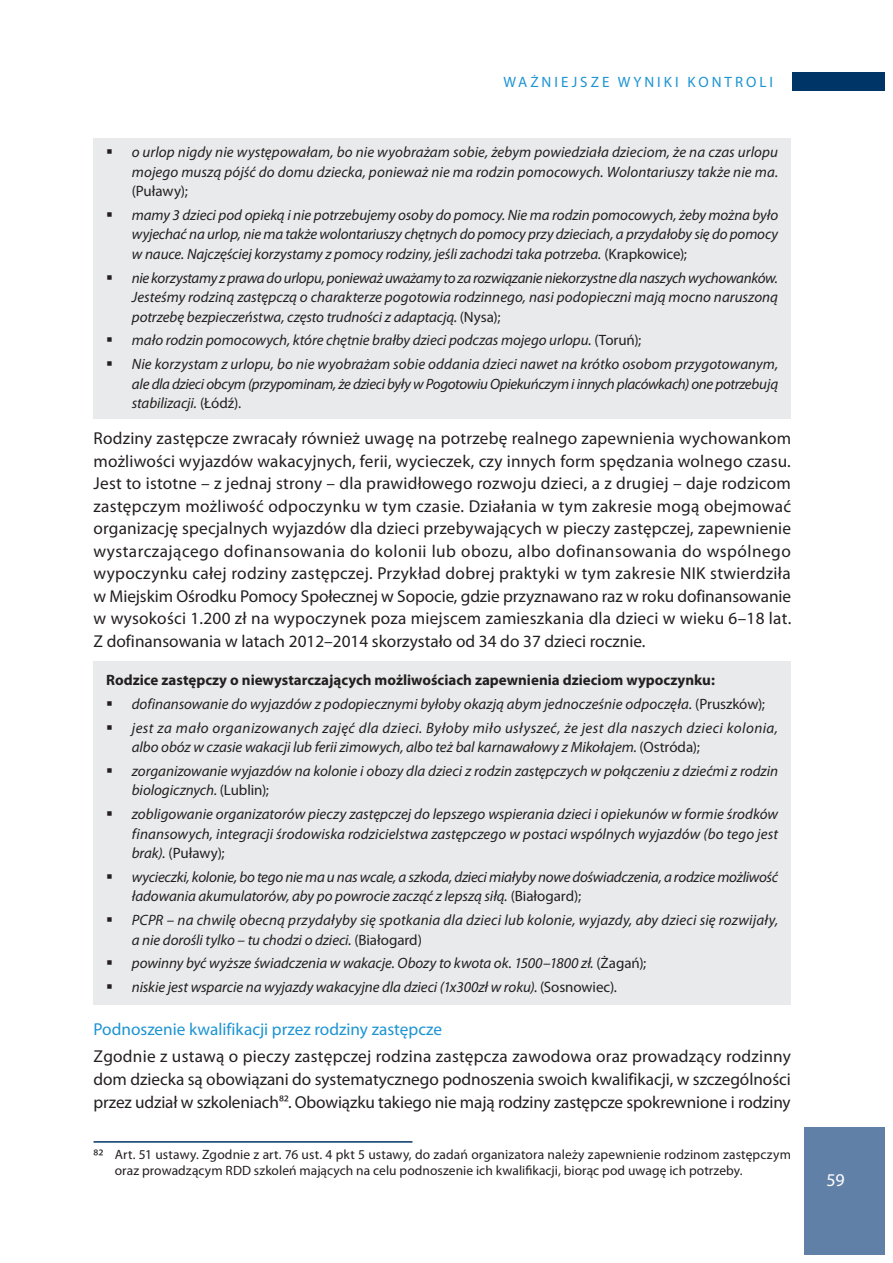
<style>
.page{position:relative;width:893px;height:1263px;background:#fff}
.page>*{position:absolute;margin:0;border:0;box-sizing:border-box;transform-origin:0 0}
.t1{font:18px "Myriad Pro";color:#fff}
.t2{font:17.25px/22.5px "Myriad Pro";letter-spacing:-.005em;color:#231f20;text-align:justify}
.t3{font:17.25px "Myriad Pro";color:#1c94d2}
.t4{font:italic 15px/19.5px "Myriad Pro";color:#231f20}
.t5{font:italic 15px/23.7px "Myriad Pro";letter-spacing:.02em;color:#231f20}
.t6{font:italic 15px/19.5px "Myriad Pro";letter-spacing:-.025em;color:#231f20}
.t7{font:15px "Myriad Pro";letter-spacing:.2em;color:#1c94d2}
.t8{font:15px "Myriad Pro";color:#231f20}
.t9{font:13.5px/16.2px "Myriad Pro";letter-spacing:.005em;color:#231f20}
.s1{font-style:normal}
.s2{font-weight:700;font-style:normal}
.s3{font-size:15px}
</style>
<div class="page">
<div style="left:804px;top:1127px;width:80px;height:127px;background:#6180a7"></div>
<div style="left:792px;top:72px;width:92px;height:19px;background:#003667"></div>
<div style="left:94px;top:138px;width:697px;height:281px;background:#e9eaeb"></div>
<div style="left:94px;top:661px;width:697px;height:344px;background:#e9eaeb"></div>
<hr style="left:94px;top:1141px;width:318px;height:2px;background:#003667">
<p class="t7" style="left:503px;top:73px;width:271px">WAŻNIEJSZE WYNIKI KONTROLI</p>
<p class="t4" style="left:132px;top:142px;width:648px">o urlop nigdy nie występowałam, bo nie wyobrażam sobie, żebym powiedziała dzieciom, że na czas urlopu mojego muszą pójść do domu dziecka, ponieważ nie ma rodzin pomocowych. Wolontariuszy także nie ma.</p>
<p class="t8" style="left:132px;top:182px;width:58px">(Puławy);</p>
<p class="t4" style="left:132px;top:205px;width:648px;text-align:justify">mamy 3 dzieci pod opieką i nie potrzebujemy osoby do pomocy. Nie ma rodzin pomocowych, żeby można było wyjechać na urlop, nie ma także wolontariuszy chętnych do pomocy przy dzieciach, a przydałoby się do pomocy w nauce. Najczęściej korzystamy z pomocy rodziny, jeśli zachodzi taka potrzeba. <span class="s1">(Krapkowice);</span></p>
<p class="t4" style="left:132px;top:268px;width:648px;text-align:justify">nie korzystamy z prawa do urlopu, ponieważ uważamy to za rozwiązanie niekorzystne dla naszych wychowanków.<br>Jesteśmy rodziną zastępczą o charakterze pogotowia rodzinnego, nasi podopieczni mają mocno naruszoną potrzebę bezpieczeństwa, często trudności z adaptacją. <span class="s1">(Nysa);</span></p>
<p class="t4" style="left:132px;top:328px;width:648px;line-height:23.7px">mało rodzin pomocowych, które chętnie brałby dzieci podczas mojego urlopu. <span class="s1">(Toruń);<br></span>Nie korzystam z urlopu, bo nie wyobrażam sobie oddania dzieci nawet na krótko osobom przygotowanym,</p>
<p class="t6" style="left:132px;top:374px;width:648px">ale dla dzieci obcym (przypominam, że dzieci były w Pogotowiu Opiekuńczym i innych placówkach) one potrzebują stabilizacji. <span class="s1">(Łódź).</span></p>
<p class="t2" style="left:94px;top:427px;width:699px">Rodziny zastępcze zwracały również uwagę na potrzebę realnego zapewnienia wychowankom możliwości wyjazdów wakacyjnych, ferii, wycieczek, czy innych form spędzania wolnego czasu.<br>Jest to istotne – z jednaj strony – dla prawidłowego rozwoju dzieci, a z drugiej – daje rodzicom zastępczym możliwość odpoczynku w tym czasie. Działania w tym zakresie mogą obejmować organizację specjalnych wyjazdów dla dzieci przebywających w pieczy zastępczej, zapewnienie wystarczającego dofinansowania do kolonii lub obozu, albo dofinansowania do wspólnego wypoczynku całej rodziny zastępczej. Przykład dobrej praktyki w tym zakresie NIK stwierdziła w Miejskim Ośrodku Pomocy Społecznej w Sopocie, gdzie przyznawano raz w roku dofinansowanie w wysokości 1.200 zł na wypoczynek poza miejscem zamieszkania dla dzieci w wieku 6–18 lat.<br>Z dofinansowania w latach 2012–2014 skorzystało od 34 do 37 dzieci rocznie.</p>
<p class="t5" style="left:132px;top:668px;width:648px;text-indent:-26px"><span class="s2">Rodzice zastępczy o niewystarczających możliwościach zapewnienia dzieciom wypoczynku: </span>dofinansowanie do wyjazdów z podopiecznymi byłoby okazją abym jednocześnie odpoczęła. <span class="s1">(Pruszków); </span>jest za mało organizowanych zajęć dla dzieci. Byłoby miło usłyszeć, że jest dla naszych dzieci kolonia,</p>
<p class="t4" style="left:132px;top:735px;width:648px;line-height:23.7px">albo obóz w czasie wakacji lub ferii zimowych, albo też bal karnawałowy z Mikołajem. <span class="s1">(Ostróda); </span>zorganizowanie wyjazdów na kolonie i obozy dla dzieci z rodzin zastępczych w połączeniu z dziećmi z rodzin</p>
<p class="t4" style="left:132px;top:778px;width:648px;line-height:23.7px">biologicznych. <span class="s1">(Lublin);<br></span>zobligowanie organizatorów pieczy zastępczej do lepszego wspierania dzieci i opiekunów w formie środków</p>
<p class="t4" style="left:132px;top:824px;width:648px">finansowych, integracji środowiska rodzicielstwa zastępczego w postaci wspólnych wyjazdów (bo tego jest brak). <span class="s1">(Puławy);</span></p>
<p class="t4" style="left:132px;top:867px;width:648px">wycieczki, kolonie, bo tego nie ma u nas wcale, a szkoda, dzieci miałyby nowe doświadczenia, a rodzice możliwość ładowania akumulatorów, aby po powrocie zacząć z lepszą siłą. <span class="s1">(Białogard);</span></p>
<p class="t4" style="left:132px;top:910px;width:648px">PCPR – na chwilę obecną przydałyby się spotkania dla dzieci lub kolonie, wyjazdy, aby dzieci się rozwijały, a nie dorośli tylko – tu chodzi o dzieci. <span class="s1">(Białogard)</span></p>
<p class="t4" style="left:132px;top:951px;width:516px;line-height:23.7px">powinny być wyższe świadczenia w wakacje. Obozy to kwota ok. 1500–1800 zł. <span class="s1">(Żagań); </span>niskie jest wsparcie na wyjazdy wakacyjne dla dzieci (1x300zł w roku). <span class="s1">(Sosnowiec).</span></p>
<p class="t3" style="left:94px;top:1018px;width:350px">Podnoszenie kwalifikacji przez rodziny zastępcze</p>
<p class="t2" style="left:94px;top:1044px;width:699px;line-height:23.2px">Zgodnie z ustawą o pieczy zastępczej rodzina zastępcza zawodowa oraz prowadzący rodzinny dom dziecka są obowiązani do systematycznego podnoszenia swoich kwalifikacji, w szczególności przez udział w szkoleniach<span class="s3">82</span>. Obowiązku takiego nie mają rodziny zastępcze spokrewnione i rodziny</p>
<p class="t9" style="left:115px;top:1146px;width:678px;text-indent:-21px"><span class="s3">82</span> Art. 51 ustawy. Zgodnie z art. 76 ust. 4 pkt 5 ustawy, do zadań organizatora należy zapewnienie rodzinom zastępczym oraz prowadzącym RDD szkoleń mających na celu podnoszenie ich kwalifikacji, biorąc pod uwagę ich potrzeby.</p>
<p class="t1" style="left:826px;top:1168px;width:20px">59</p>
</div>
